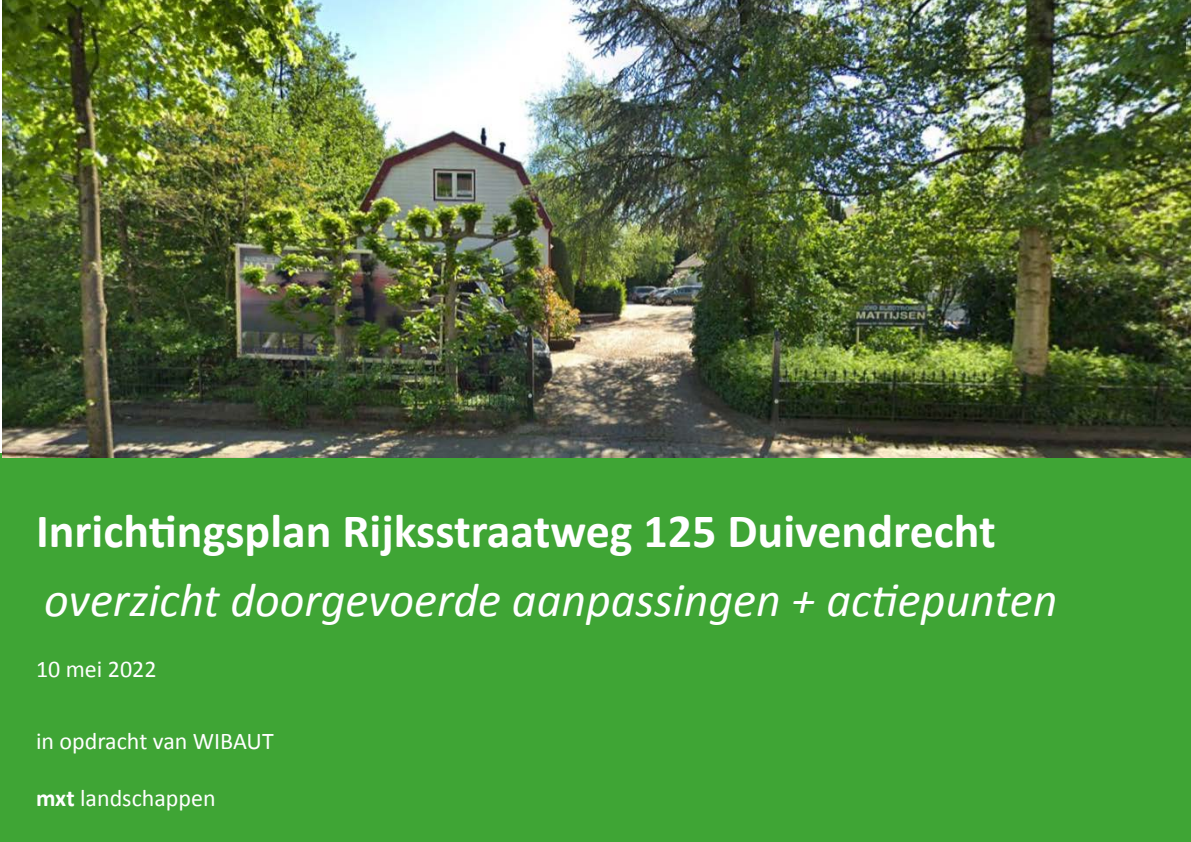
<style>
.page{position:relative;width:1191px;height:842px;background:#fff}
.page>*{position:absolute;margin:0;border:0;box-sizing:border-box;transform-origin:0 0}
.t1{font:italic 48px "Calibri";color:#fff}
.t2{font:700 48px "Calibri";color:#fff}
.t3{font:24px "Calibri";color:#fff}
.s1{font-weight:700}
</style>
<div class="page">
<div style="left:0;top:454px;width:1191px;height:388px;background:#3fa535"></div>
<img style="left:2px;top:0;width:1189px;height:458px">
<p class="t2" style="left:36px;top:497px;width:961px">Inrichtingsplan Rijksstraatweg 125 Duivendrecht</p>
<p class="t1" style="left:44px;top:566px;width:1015px">overzicht doorgevoerde aanpassingen + actiepunten</p>
<p class="t3" style="left:36px;top:652px;width:122px">10 mei 2022</p>
<p class="t3" style="left:36px;top:724px;width:239px">in opdracht van WIBAUT</p>
<p class="t3" style="left:36px;top:782px;width:181px"><span class="s1">mxt</span> landschappen</p>
</div>
